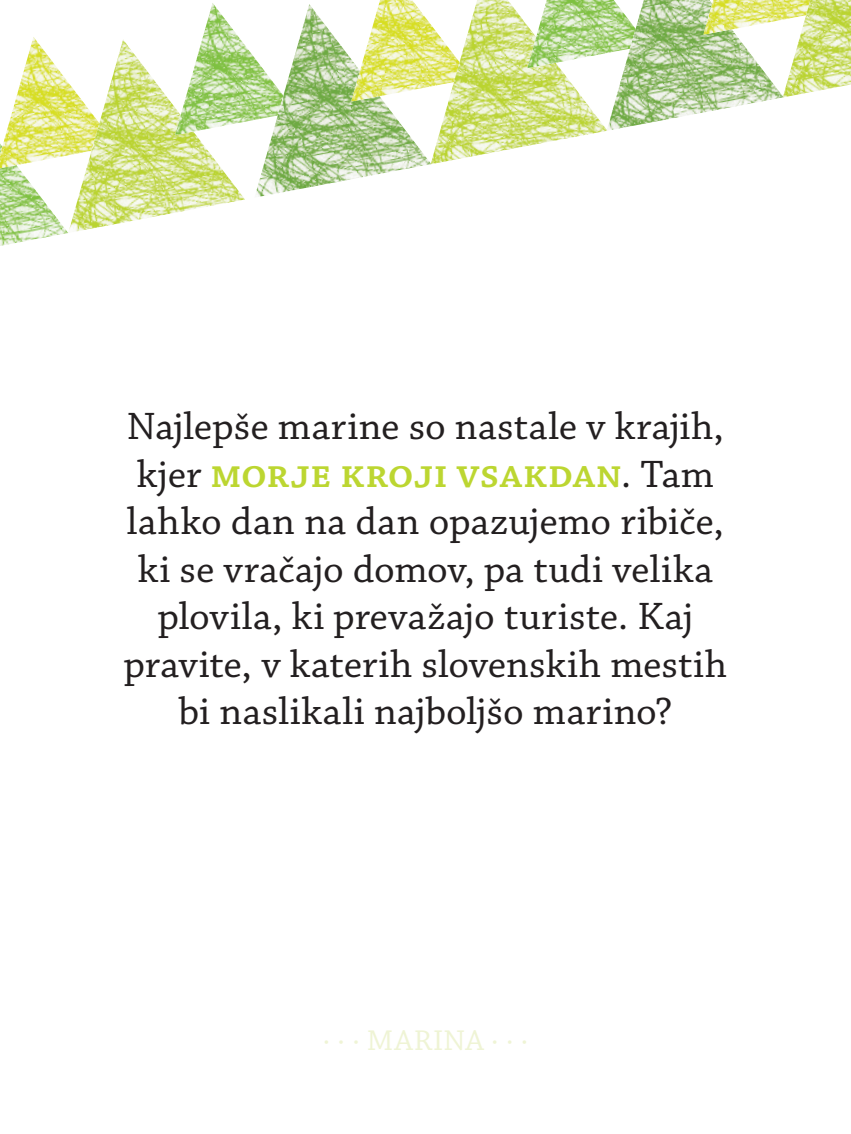
<style>
.page{position:relative;width:851px;height:1134px;background:#fff}
.page>*{position:absolute;margin:0;border:0;box-sizing:border-box;transform-origin:0 0}
.t1{font:40px/47.5px "Chaparral Pro Capt";color:#231f20;text-align:center}
.t2{font:40px "Chaparral Pro Semibold Capt";letter-spacing:.01em;color:#bcd631}
.t3{font:30px "Chaparral Pro Capt";letter-spacing:.025em;color:#eff4d5}
.s1{font-family:"Chaparral Pro Capt";color:#231f20}
</style>
<div class="page">
<svg style="left:0;top:0;width:784px;height:246px"></svg>
<img style="left:782px;top:0;width:68px;height:97px">
<p class="t1" style="left:127px;top:404px;width:599px">Najlepše marine so nastale v krajih,</p>
<p class="t2" style="left:137px;top:451px;width:579px"><span class="s1">kjer</span> morje kroji vsakdan<span class="s1">. Tam</span></p>
<p class="t1" style="left:124px;top:499px;width:605px">lahko dan na dan opazujemo ribiče, ki se vračajo domov, pa tudi velika plovila, ki prevažajo turiste. Kaj pravite v, katerih slovenskih mestih bi naslikali najboljšo marino?</p>
<p class="t3" style="left:322px;top:1023px;width:208px">· · · MARINA ···</p>
</div>
